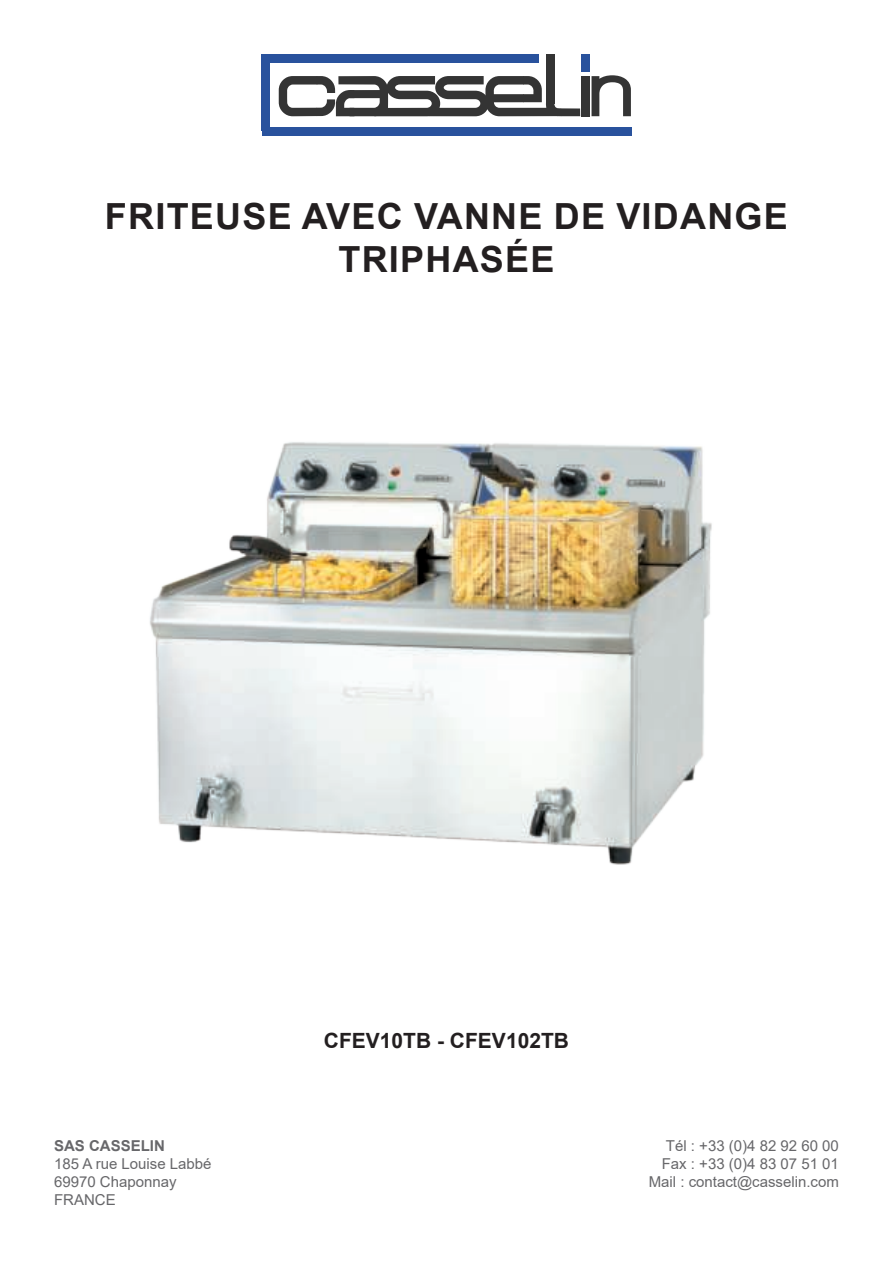
<style>
.page{position:relative;width:893px;height:1263px;background:#fff}
.page>*{position:absolute;margin:0;border:0;box-sizing:border-box;transform-origin:0 0}
.t1{font:700 36px/43.2px "Arial";letter-spacing:.035em;color:#231f20;text-align:center}
.t2{font:700 21px "Arial";color:#231f20}
.t3{font:15px/18px "Arial";color:#67676a}
.t4{font:700 15px "Arial";color:#67676a}
</style>
<div class="page">
<div style="left:262px;top:59px;width:8px;height:72px;background:#29529d"></div>
<div style="left:262px;top:127px;width:369px;height:8px;background:#29529d"></div>
<div style="left:262px;top:54px;width:277px;height:9px;background:#29529d"></div>
<div style="left:582px;top:76px;width:8px;height:40px;background:#343434"></div>
<div style="left:546px;top:54px;width:8px;height:50px;background:#343434"></div>
<div style="left:561px;top:108px;width:19px;height:8px;background:#343434"></div>
<svg style="left:279px;top:76px;width:282px;height:40px"></svg>
<svg style="left:591px;top:75px;width:40px;height:41px"></svg>
<div style="left:582px;top:54px;width:8px;height:17px;background:#29529d"></div>
<img style="left:150px;top:442px;width:562px;height:423px">
<h1 class="t1" style="left:105px;top:197px;width:684px">FRITEUSE AVEC VANNE DE VIDANGE<br>TRIPHASÉE</h1>
<p class="t4" style="left:54px;top:1140px;width:112px">SAS CASSELIN</p>
<p class="t3" style="left:54px;top:1156px;width:159px">185 A rue Louise Labbé<br>69970 Chaponnay<br>FRANCE</p>
<h2 class="t2" style="left:324px;top:1033px;width:247px">CFEV10TB - CFEV102TB</h2>
<p class="t3" style="left:649px;top:1138px;width:192px;text-align:right">Tél : +33 (0)4 82 92 60 00<br>Fax : +33 (0)4 83 07 51 01<br>Mail : contact@casselin.com</p>
</div>
